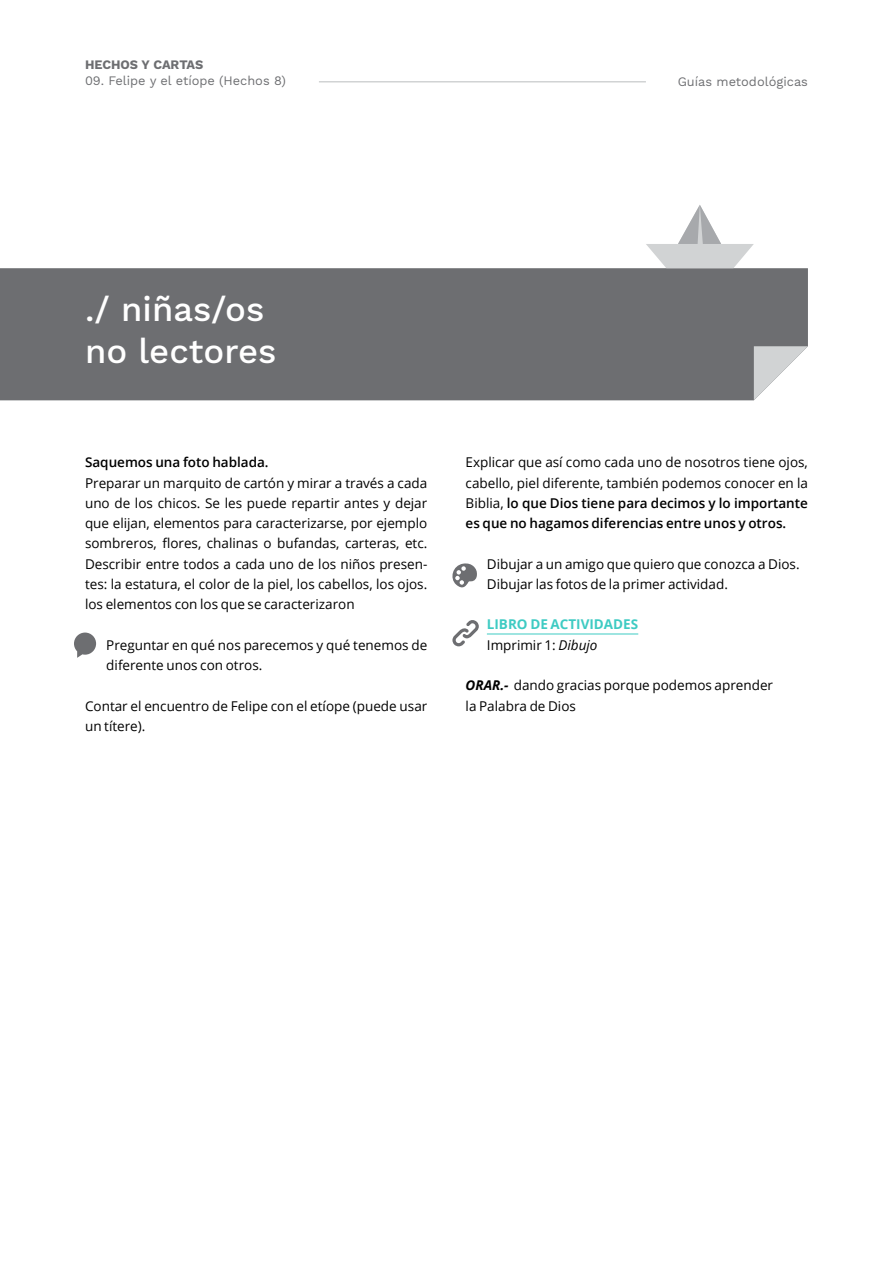
<style>
.page{position:relative;width:893px;height:1263px;background:#fff}
.page>*{position:absolute;margin:0;border:0;box-sizing:border-box;transform-origin:0 0}
.t1{font:500 34.5px/41.4px "Work Sans";color:#fff}
.t2{font:13.5px/20.2px "Open Sans";color:#000}
.t3{font:700 13.5px/20.2px "Open Sans";color:#3ecbc3}
.t4{font:600 13.5px "Open Sans";color:#000}
.t5{font:12.75px "Work Sans";color:#6d6e71}
.t6{font:700 12.75px "Work Sans";letter-spacing:-.005em;color:#6d6e71}
.s1{font-weight:600}
.s2{font-weight:400;color:#000}
.s3{font-weight:400;font-style:italic;color:#000}
.s4{font-weight:700;font-style:italic}
</style>
<div class="page">
<div style="left:0;top:268px;width:808px;height:132px;background:#6d6e71"></div>
<svg style="left:754px;top:346px;width:54px;height:54px"></svg>
<hr style="left:487px;top:634px;width:151px;height:1px;background:#3ecbc3">
<svg style="left:646px;top:205px;width:108px;height:63px"></svg>
<svg style="left:452px;top:620px;width:27px;height:26px"></svg>
<svg style="left:452px;top:563px;width:25px;height:25px"></svg>
<svg style="left:74px;top:632px;width:22px;height:26px"></svg>
<hr style="left:319px;top:81px;width:327px;height:2px;background:#d1d3d4">
<p class="t6" style="left:85px;top:58px;width:120px">HECHOS Y CARTAS</p>
<p class="t5" style="left:85px;top:73px;width:203px">09. Felipe y el etíope (Hechos 8)</p>
<p class="t5" style="left:678px;top:74px;width:132px">Guías metodológicas</p>
<h1 class="t1" style="left:85px;top:290px;width:193px">./ niñas/os no lectores</h1>
<p class="t4" style="left:85px;top:453px;width:185px">Saquemos una foto hablada.</p>
<p class="t2" style="left:85px;top:472px;width:344px;text-align:justify">Preparar un marquito de cartón y mirar a través a cada uno de los chicos. Se les puede repartir antes y dejar que elijan, elementos para caracterizarse, por ejemplo sombreros, flores, chalinas o bufandas, carteras, etc.<br>Describir entre todos a cada uno de los niños presen&shy;tes: la estatura, el color de la piel, los cabellos, los ojos. los elementos con los que se caracterizaron</p>
<p class="t2" style="left:106px;top:634px;width:323px">Preguntar en qué nos parecemos y qué tenemos de diferente unos con otros.</p>
<p class="t2" style="left:85px;top:695px;width:344px">Contar el encuentro de Felipe con el etíope (puede usar un títere).</p>
<p class="t2" style="left:466px;top:452px;width:344px;text-align:justify">Explicar que así como cada uno de nosotros tiene ojos, cabello, piel diferente, también podemos conocer en la Biblia, <span class="s1">lo que Dios tiene para decimos y lo importante es que no hagamos diferencias entre unos y otros.</span></p>
<p class="t2" style="left:487px;top:553px;width:314px">Dibujar a un amigo que quiero que conozca a Dios.<br>Dibujar las fotos de la primer actividad.</p>
<p class="t3" style="left:487px;top:614px;width:153px">LIBRO DE ACTIVIDADES<br><span class="s2">Imprimir 1:</span> <span class="s3">Dibujo</span></p>
<p class="t2" style="left:466px;top:675px;width:309px"><span class="s4">ORAR.-</span> dando gracias porque podemos aprender la Palabra de Dios</p>
</div>
